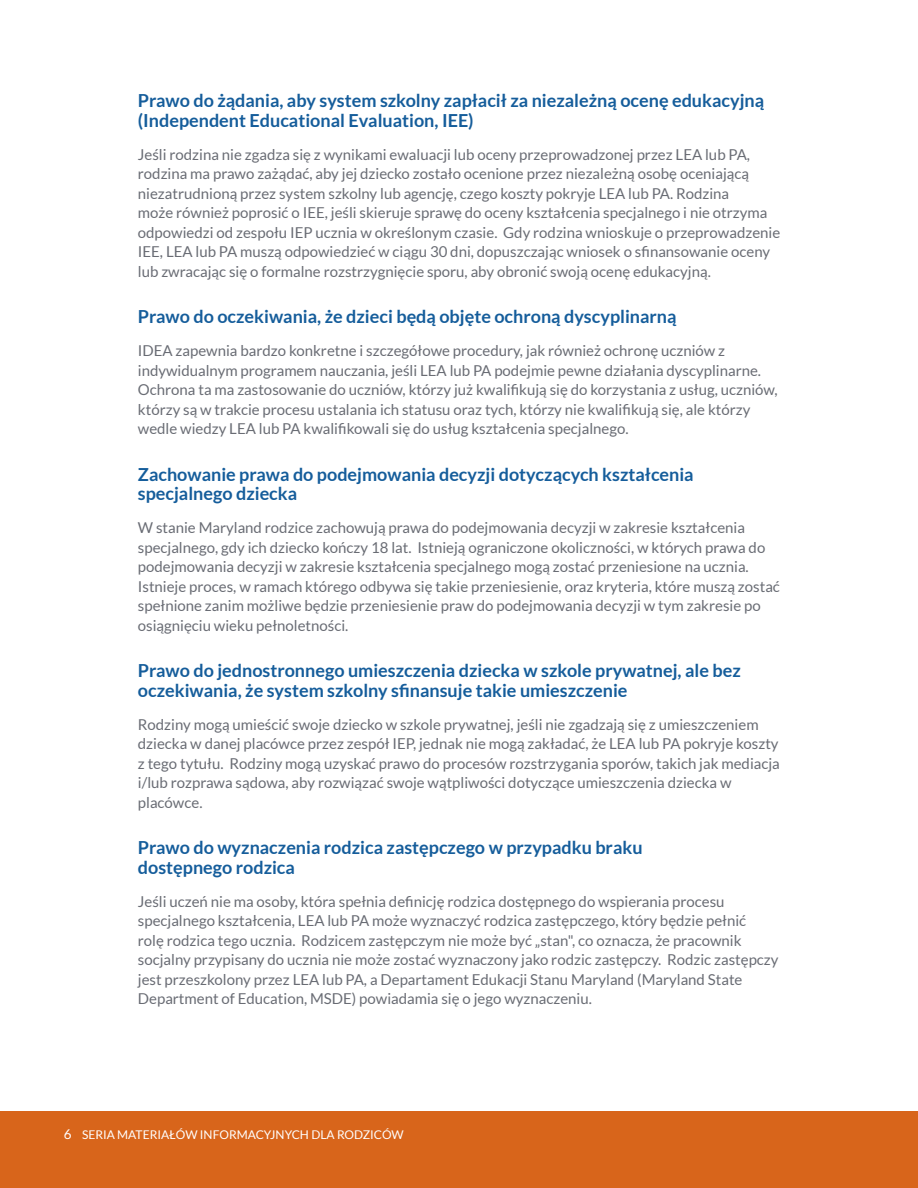
<style>
.page{position:relative;width:918px;height:1188px;background:#fff}
.page>*{position:absolute;margin:0;border:0;box-sizing:border-box;transform-origin:0 0}
.t1{font:700 18px/19.5px "Lato";color:#155d9b}
.Body_Text_Main{font:15px/19.5px "Lato";color:#696c74}
.Folio_left{font:12px "Lato";color:#fff}
.s1{font-size:13.5px}
</style>
<div class="page">
<div style="left:0;top:1112px;width:918px;height:76px;background:#d8651b"></div>
<h3 class="t1" style="left:138px;top:91px;width:628px">Prawo do żądania, aby system szkolny zapłacił za niezależną ocenę edukacyjną (Independent Educational Evaluation, IEE)</h3>
<p class="Body_Text_Main" style="left:138px;top:145px;width:644px">Jeśli rodzina nie zgadza się z wynikami ewaluacji lub oceny przeprowadzonej przez LEA lub PA, rodzina ma prawo zażądać, aby jej dziecko zostało ocenione przez niezależną osobę oceniającą niezatrudnioną przez system szkolny lub agencję, czego koszty pokryje LEA lub PA. Rodzina<br>może również poprosić o IEE, jeśli skieruje sprawę do oceny kształcenia specjalnego i nie otrzyma odpowiedzi od zespołu IEP ucznia w określonym czasie. Gdy rodzina wnioskuje o przeprowadzenie IEE, LEA lub PA muszą odpowiedzieć w ciągu 30 dni, dopuszczając wniosek o sfinansowanie oceny lub zwracając się o formalne rozstrzygnięcie sporu, aby obronić swoją ocenę edukacyjną.</p>
<h3 class="t1" style="left:138px;top:307px;width:540px">Prawo do oczekiwania, że dzieci będą objęte ochroną dyscyplinarną</h3>
<p class="Body_Text_Main" style="left:138px;top:341px;width:641px">IDEA zapewnia bardzo konkretne i szczegółowe procedury, jak również ochronę uczniów z indywidualnym programem nauczania, jeśli LEA lub PA podejmie pewne działania dyscyplinarne.<br>Ochrona ta ma zastosowanie do uczniów, którzy już kwalifikują się do korzystania z usług, uczniów, którzy są w trakcie procesu ustalania ich statusu oraz tych, którzy nie kwalifikują się, ale którzy wedle wiedzy LEA lub PA kwalifikowali się do usług kształcenia specjalnego.</p>
<h3 class="t1" style="left:138px;top:464px;width:557px">Zachowanie prawa do podejmowania decyzji dotyczących kształcenia specjalnego dziecka</h3>
<p class="Body_Text_Main" style="left:138px;top:518px;width:644px">W stanie Maryland rodzice zachowują prawa do podejmowania decyzji w zakresie kształcenia specjalnego, gdy ich dziecko kończy 18 lat. Istnieją ograniczone okoliczności, w których prawa do podejmowania decyzji w zakresie kształcenia specjalnego mogą zostać przeniesione na ucznia.<br>Istnieje proces, w ramach którego odbywa się takie przeniesienie, oraz kryteria, które muszą zostać spełnione zanim możliwe będzie przeniesienie praw do podejmowania decyzji w tym zakresie po osiągnięciu wieku pełnoletności.</p>
<h3 class="t1" style="left:138px;top:661px;width:604px">Prawo do jednostronnego umieszczenia dziecka w szkole prywatnej, ale bez oczekiwania, że system szkolny sfinansuje takie umieszczenie</h3>
<p class="Body_Text_Main" style="left:138px;top:715px;width:643px">Rodziny mogą umieścić swoje dziecko w szkole prywatnej, jeśli nie zgadzają się z umieszczeniem dziecka w danej placówce przez zespół IEP, jednak nie mogą zakładać, że LEA lub PA pokryje koszty z tego tytułu. Rodziny mogą uzyskać prawo do procesów rozstrzygania sporów, takich jak mediacja i/lub rozprawa sądowa, aby rozwiązać swoje wątpliwości dotyczące umieszczenia dziecka w placówce.</p>
<h3 class="t1" style="left:138px;top:838px;width:506px">Prawo do wyznaczenia rodzica zastępczego w przypadku braku dostępnego rodzica</h3>
<p class="Body_Text_Main" style="left:138px;top:892px;width:642px">Jeśli uczeń nie ma osoby, która spełnia definicję rodzica dostępnego do wspierania procesu specjalnego kształcenia, LEA lub PA może wyznaczyć rodzica zastępczego, który będzie pełnić<br>rolę rodzica tego ucznia. Rodzicem zastępczym nie może być „stan", co oznacza, że pracownik socjalny przypisany do ucznia nie może zostać wyznaczony jako rodzic zastępczy. Rodzic zastępczy jest przeszkolony przez LEA lub PA, a Departament Edukacji Stanu Maryland (Maryland State Department of Education, MSDE) powiadamia się o jego wyznaczeniu.</p>
<p class="Folio_left" style="left:64px;top:1128px;width:342px"><span class="s1">6</span> SERIA MATERIAŁÓW INFORMACYJNYCH DLA RODZICÓW</p>
</div>
